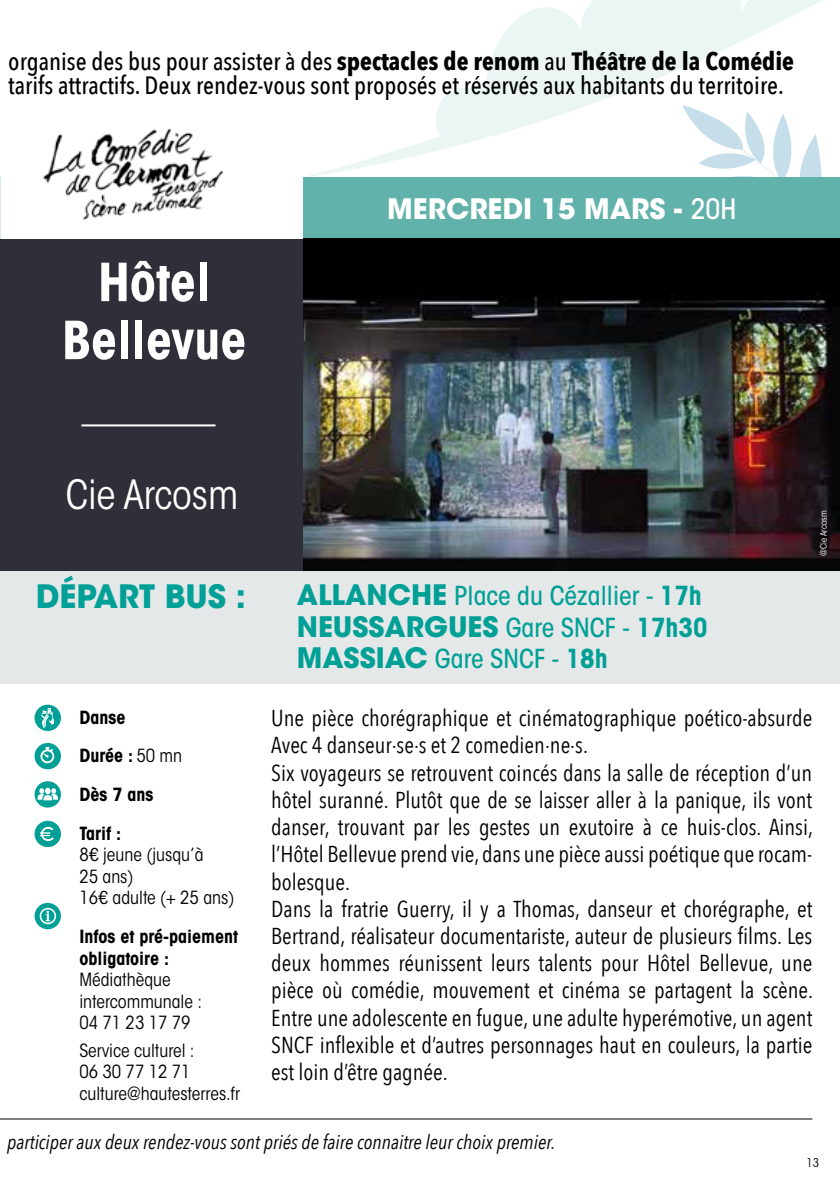
<style>
.page{position:relative;width:840px;height:1191px;background:#fff}
.page>*{position:absolute;margin:0;border:0;box-sizing:border-box;transform-origin:0 0}
.t1{font:700 condensed 52px/58px "ITC Avant Garde Std";color:#fff;text-align:center}
.t2{font:condensed 40px "ITC Avant Garde Std";color:#fff}
.t3{font:700 32px "ITC Avant Garde Std";color:#00a096}
.t4{font:700 28px "ITC Avant Garde Std";color:#00a096}
.t5{font:700 28px "ITC Avant Garde Std";color:#fff}
.t6{font:500 condensed 26px "ITC Avant Garde Std";color:#00a096}
.t7{font:500 25px/24px "Avenir Next Condensed";color:#000}
.t8{font:23px/27.2px "Avenir Next Condensed";color:#000}
.t9{font:italic 20px "Avenir Next Condensed";color:#000}
.t10{font:condensed 18px/21.6px "ITC Avant Garde Std";color:#000}
.t11{font:700 condensed 18px/38.6px "ITC Avant Garde Std";color:#000}
.t12{font:condensed 12px "ITC Avant Garde Std";color:#000}
.t13{font:condensed 9px "ITC Avant Garde Std";color:#fff}
.s1{font-weight:700}
.s2{font-weight:500;font-stretch:condensed}
.s3{font-weight:400}
.s4{font-weight:700;font-stretch:normal;font-size:28px}
.s5{font-weight:500;font-stretch:condensed;font-size:26px}
.s6{font-stretch:condensed;font-size:26px}
</style>
<div class="page">
<svg style="left:296px;top:0;width:525px;height:179px"></svg>
<svg style="left:681px;top:105px;width:141px;height:72px"></svg>
<svg style="left:0;top:176px;width:1px;height:57px"></svg>
<div style="left:0;top:570px;width:839px;height:113px;background:#e4e8e9"></div>
<div style="left:303px;top:177px;width:536px;height:72px;background:#60b2aa"></div>
<div style="left:0;top:239px;width:316px;height:331px;background:#2f2e39"></div>
<img style="left:303px;top:239px;width:536px;height:331px">
<hr style="left:81px;top:424px;width:134px;height:2px;background:#fff">
<div style="left:35px;top:704px;width:26px;height:27px;background:#00a096;border-radius:50%"></div>
<div style="left:35px;top:743px;width:26px;height:26px;background:#00a096;border-radius:50%"></div>
<svg style="left:40px;top:747px;width:14px;height:17px"></svg>
<div style="left:35px;top:820px;width:26px;height:27px;background:#00a096;border-radius:50%"></div>
<svg style="left:40px;top:827px;width:14px;height:14px"></svg>
<div style="left:35px;top:903px;width:26px;height:26px;background:#00a096;border-radius:50%"></div>
<svg style="left:40px;top:908px;width:16px;height:16px"></svg>
<div style="left:35px;top:781px;width:26px;height:26px;background:#00a096;border-radius:50%"></div>
<svg style="left:38px;top:787px;width:20px;height:13px"></svg>
<svg style="left:41px;top:708px;width:13px;height:20px"></svg>
<img style="left:43px;top:128px;width:181px;height:92px">
<hr style="left:0;top:1118px;width:811px;height:1px;background:#000">
<p class="t7" style="left:8px;top:49px;width:786px">organise des bus pour assister à des <span class="s1">spectacles de renom</span> au <span class="s1">Théâtre de la Comédie </span>tarifs attractifs. Deux rendez-vous sont proposés et réservés aux habitants du territoire.</p>
<h1 class="t1" style="left:62px;top:253px;width:186px">Hôtel<br>Bellevue</h1>
<p class="t5" style="left:387px;top:191px;width:350px">MERCREDI 15 MARS - <span class="s2">20H</span></p>
<h2 class="t2" style="left:66px;top:470px;width:174px">Cie Arcosm</h2>
<h3 class="t3" style="left:36px;top:576px;width:212px">DÉPART BUS :</h3>
<p class="t11" style="left:79px;top:697px;width:104px">Danse<br>Durée : <span class="s3">50 mn<br></span>Dès 7 ans<br>Tarif :</p>
<p class="t10" style="left:79px;top:844px;width:156px">8€ jeune (jusqu’à<br>25 ans)<br>16€ adulte (+ 25 ans)</p>
<p class="t11" style="left:79px;top:925px;width:160px;line-height:21.6px">Infos et pré-paiement obligatoire :</p>
<p class="t10" style="left:79px;top:969px;width:124px">Médiathèque intercommunale :<br>04 71 23 17 79</p>
<p class="t10" style="left:79px;top:1039px;width:162px">Service culturel :<br>06 30 77 12 71 culture@hautesterres.fr</p>
<p class="t6" style="left:296px;top:580px;width:406px"><span class="s4">ALLANCHE</span> Place du Cézallier - <span class="s1">17h</span></p>
<p class="t4" style="left:296px;top:608px;width:412px">NEUSSARGUES <span class="s5">Gare SNCF -</span> <span class="s6">17h30</span></p>
<p class="t6" style="left:296px;top:642px;width:312px"><span class="s4">MASSIAC</span> Gare SNCF - <span class="s1">18h</span></p>
<p class="t13" style="left:817px;top:556px;width:47px;rotate:-90deg">@Cie Arcosm</p>
<p class="t8" style="left:271px;top:703px;width:543px">Une pièce chorégraphique et cinématographique poético-absurde Avec 4 danseur·se·s et 2 comedien·ne·s.<br>Six voyageurs se retrouvent coincés dans la salle de réception d’un hôtel suranné. Plutôt que de se laisser aller à la panique, ils vont danser, trouvant par les gestes un exutoire à ce huis-clos. Ainsi, l’Hôtel Bellevue prend vie, dans une pièce aussi poétique que rocam&shy;bolesque.<br>Dans la fratrie Guerry, il y a Thomas, danseur et chorégraphe, et Bertrand, réalisateur documentariste, auteur de plusieurs films. Les deux hommes réunissent leurs talents pour Hôtel Bellevue, une pièce où comédie, mouvement et cinéma se partagent la scène.<br>Entre une adolescente en fugue, une adulte hyperémotive, un agent SNCF inflexible et d’autres personnages haut en couleurs, la partie est loin d’être gagnée.</p>
<p class="t9" style="left:7px;top:1129px;width:549px">participer aux deux rendez-vous sont priés de faire connaitre leur choix premier.</p>
<p class="t12" style="left:806px;top:1155px;width:14px">13</p>
</div>
